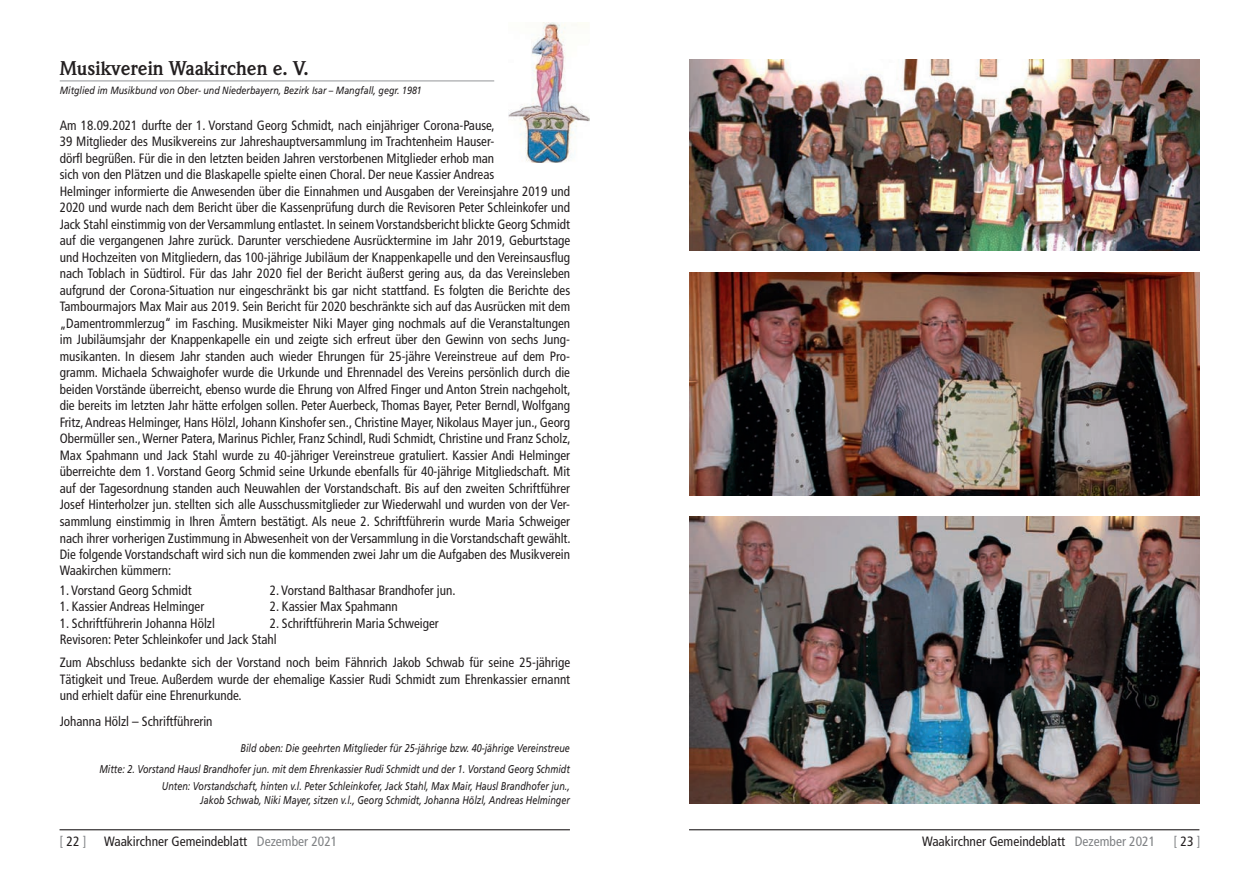
<style>
.page{position:relative;width:1259px;height:893px;background:#fff}
.page>*{position:absolute;margin:0;border:0;box-sizing:border-box;transform-origin:0 0}
.t1{font:700 19.5px "Weidemann";color:#231f20}
.t2{font:condensed 13.5px/16.5px "Frutiger";color:#231f20}
.t3{font:condensed 13.5px "Frutiger";color:#808285}
.t4{font:italic 11.25px/20.7px "Frutiger";color:#231f20;text-align:right;scale:.8 1}
.t5{font:italic 10.5px "Frutiger";color:#231f20;scale:.85 1}
.s1{color:#231f20}
.s2{color:#808285}
</style>
<div class="page">
<hr style="left:60px;top:829px;width:510px;height:1px;background:#231f20">
<hr style="left:689px;top:829px;width:510px;height:1px;background:#231f20">
<hr style="left:60px;top:81px;width:434px;height:1px;background:#939598">
<img style="left:508px;top:23px;width:82px;height:139px">
<img style="left:689px;top:60px;width:510px;height:191px">
<img style="left:689px;top:272px;width:510px;height:223px">
<img style="left:689px;top:517px;width:510px;height:286px">
<h1 class="t1" style="left:60px;top:56px;width:250px">Musikverein Waakirchen e. V.</h1>
<p class="t5" style="left:60px;top:84px;width:427px">Mitglied im Musikbund von Ober- und Niederbayern, Bezirk Isar – Mangfall, gegr. 1981</p>
<p class="t2" style="left:60px;top:117px;width:512px">Am 18.09.2021 durfte der 1. Vorstand Georg Schmidt, nach einjähriger Corona-Pause,<br>39 Mitglieder des Musikvereins zur Jahreshauptversammlung im Trachtenheim Hauser-<br>dörfl begrüßen. Für die in den letzten beiden Jahren verstorbenen Mitglieder erhob man<br>sich von den Plätzen und die Blaskapelle spielte einen Choral. Der neue Kassier Andreas<br>Helminger informierte die Anwesenden über die Einnahmen und Ausgaben der Vereinsjahre 2019 und 2020 und wurde nach dem Bericht über die Kassenprüfung durch die Revisoren Peter Schleinkofer und Jack Stahl einstimmig von der Versammlung entlastet. In seinem Vorstandsbericht blickte Georg Schmidt auf die vergangenen Jahre zurück. Darunter verschiedene Ausrücktermine im Jahr 2019, Geburtstage und Hochzeiten von Mitgliedern, das 100-jährige Jubiläum der Knappenkapelle und den Vereinsausflug nach Toblach in Südtirol. Für das Jahr 2020 fiel der Bericht äußerst gering aus, da das Vereinsleben aufgrund der Corona-Situation nur eingeschränkt bis gar nicht stattfand. Es folgten die Berichte des Tambourmajors Max Mair aus 2019. Sein Bericht für 2020 beschränkte sich auf das Ausrücken mit dem „Damentrommlerzug“ im Fasching. Musikmeister Niki Mayer ging nochmals auf die Veranstaltungen im Jubiläumsjahr der Knappenkapelle ein und zeigte sich erfreut über den Gewinn von sechs Jung&shy;musikanten. In diesem Jahr standen auch wieder Ehrungen für 25-jähre Vereinstreue auf dem Pro&shy;gramm. Michaela Schwaighofer wurde die Urkunde und Ehrennadel des Vereins persönlich durch die beiden Vorstände überreicht, ebenso wurde die Ehrung von Alfred Finger und Anton Strein nachgeholt, die bereits im letzten Jahr hätte erfolgen sollen. Peter Auerbeck, Thomas Bayer, Peter Berndl, Wolfgang Fritz, Andreas Helminger, Hans Hölzl, Johann Kinshofer sen., Christine Mayer, Nikolaus Mayer jun., Georg Obermüller sen., Werner Patera, Marinus Pichler, Franz Schindl, Rudi Schmidt, Christine und Franz Scholz, Max Spahmann und Jack Stahl wurde zu 40-jähriger Vereinstreue gratuliert. Kassier Andi Helminger überreichte dem 1. Vorstand Georg Schmid seine Urkunde ebenfalls für 40-jährige Mitgliedschaft. Mit auf der Tagesordnung standen auch Neuwahlen der Vorstandschaft. Bis auf den zweiten Schriftführer Josef Hinterholzer jun. stellten sich alle Ausschussmitglieder zur Wiederwahl und wurden von der Ver&shy;sammlung einstimmig in Ihren Ämtern bestätigt. Als neue 2. Schriftführerin wurde Maria Schweiger nach ihrer vorherigen Zustimmung in Abwesenheit von der Versammlung in die Vorstandschaft gewählt.<br>Die folgende Vorstandschaft wird sich nun die kommenden zwei Jahr um die Aufgaben des Musikverein Waakirchen kümmern:</p>
<p class="t2" style="left:60px;top:582px;width:133px">1. Vorstand Georg Schmidt</p>
<p class="t2" style="left:270px;top:582px;width:187px">2. Vorstand Balthasar Brandhofer jun.</p>
<p class="t2" style="left:60px;top:599px;width:146px">1. Kassier Andreas Helminger</p>
<p class="t2" style="left:270px;top:599px;width:129px">2. Kassier Max Spahmann</p>
<p class="t2" style="left:60px;top:615px;width:157px">1. Schriftführerin Johanna Hölzl</p>
<p class="t2" style="left:60px;top:615px;width:380px;text-indent:210px">2. Schriftführerin Maria Schweiger<br>Revisoren: Peter Schleinkofer und Jack Stahl</p>
<p class="t2" style="left:60px;top:654px;width:512px;text-align:justify">Zum Abschluss bedankte sich der Vorstand noch beim Fähnrich Jakob Schwab für seine 25-jährige Tätigkeit und Treue. Außerdem wurde der ehemalige Kassier Rudi Schmidt zum Ehrenkassier ernannt und erhielt dafür eine Ehrenurkunde.</p>
<p class="t2" style="left:60px;top:713px;width:154px">Johanna Hölzl – Schriftführerin</p>
<p class="t4" style="left:99px;top:737px;width:590px">Bild oben: Die geehrten Mitglieder für 25-jährige bzw. 40-jährige Vereinstreue<br>Mitte: 2. Vorstand Hausl Brandhofer jun. mit dem Ehrenkassier Rudi Schmidt und der 1. Vorstand Georg Schmidt</p>
<p class="t4" style="left:162px;top:780px;width:511px;line-height:13.5px">Unten: Vorstandschaft, hinten v.l. Peter Schleinkofer, Jack Stahl, Max Mair, Hausl Brandhofer jun.,<br>Jakob Schwab, Niki Mayer, sitzen v.l., Georg Schmidt, Johanna Hölzl, Andreas Helminger</p>
<p class="t3" style="left:60px;top:833px;width:29px">[<span class="s1">22</span>]</p>
<p class="t2" style="left:104px;top:833px;width:235px">Waakirchner Gemeindeblatt <span class="s2">Dezember 2021</span></p>
<p class="t2" style="left:922px;top:833px;width:235px">Waakirchner Gemeindeblatt <span class="s2">Dezember 2021</span></p>
<p class="t3" style="left:1173px;top:833px;width:29px">[<span class="s1">23</span>]</p>
</div>
